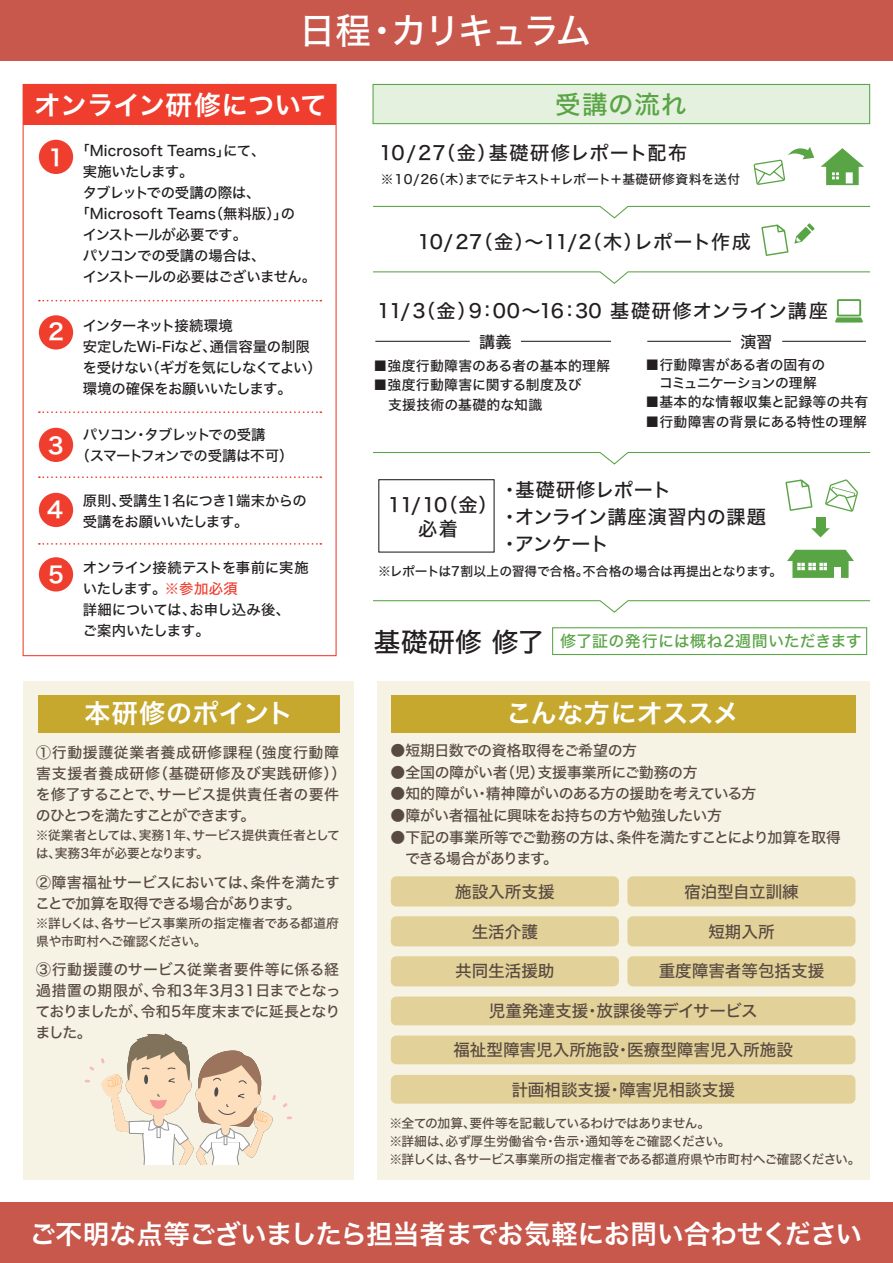
<style>
.page{position:relative;width:893px;height:1263px;background:#fff}
.page>*{position:absolute;margin:0;border:0;box-sizing:border-box;transform-origin:0 0}
.t1{font:35.7px "Hiragino Sans W5";letter-spacing:-.07em;color:#fff}
.t2{font:26.55px "Hiragino Sans W6";letter-spacing:-.005em;color:#fff}
.t3{font:26.55px "Hiragino Sans W5";letter-spacing:.02em;color:#231f20}
.t4{font:26.1px "Hiragino Sans W6";letter-spacing:.005em;color:#fff}
.t5{font:25.5px "Hiragino Sans W5";letter-spacing:.035em;color:#59a445}
.t6{font:22.35px "Hiragino Sans W6";color:#fff}
.t7{font:19.2px/27px "Hiragino Sans W5";letter-spacing:.015em;color:#231f20}
.t8{font:19.2px "Hiragino Sans W5";letter-spacing:.05em;color:#231f20}
.t9{font:16.5px "Hiragino Sans W5";color:#594a41}
.t10{font:16.05px "Hiragino Sans W5";color:#231f20}
.t11{font:15.9px "Hiragino Sans W5";letter-spacing:.02em;color:#59a445}
.t12{font:14.85px/21px "Hiragino Sans W5";letter-spacing:-.025em;color:#594a41}
.t13{font:14.85px/21px "Hiragino Sans W5";letter-spacing:.045em;color:#594a41}
.t14{font:14.85px/21px "Hiragino Sans W5";letter-spacing:.01em;color:#594a41}
.t15{font:14.4px/21px "Hiragino Sans W5";letter-spacing:-.025em;color:#231f20}
.t16{font:14.4px/21px "Hiragino Sans W5";letter-spacing:-.045em;color:#231f20}
.t17{font:14.4px "Hiragino Sans W5";letter-spacing:.005em;color:#231f20}
.t18{font:14.4px/21px "Hiragino Sans W5";letter-spacing:-.06em;color:#231f20}
.t19{font:14.4px "Hiragino Sans W5";letter-spacing:-.055em;color:#231f20}
.t20{font:13.8px/19.5px "Hiragino Sans W5";letter-spacing:.025em;color:#231f20}
.t21{font:13.8px/18px "Hiragino Sans W5";letter-spacing:-.015em;color:#231f20}
.t22{font:13.8px "Hiragino Sans W5";letter-spacing:.005em;color:#231f20}
.t23{font:12.75px/18px "Hiragino Sans W5";letter-spacing:-.03em;color:#594a41}
.t24{font:12.75px "Hiragino Sans W5";color:#231f20}
.s1{color:#ef3e2e}
</style>
<div class="page">
<div style="left:0;top:0;width:893px;height:60px;background:#c8574c"></div>
<div style="left:0;top:1202px;width:893px;height:61px;background:#c8574c"></div>
<div style="left:23px;top:681px;width:331px;height:498px;background:#f6f3e5"></div>
<div style="left:377px;top:681px;width:492px;height:498px;background:#f6f3e5"></div>
<div style="left:38px;top:695px;width:302px;height:37px;background:#c6a82e"></div>
<div style="left:391px;top:695px;width:465px;height:37px;background:#c6a82e"></div>
<div style="left:627px;top:876px;width:228px;height:30px;background:#e2d299;border-radius:6px"></div>
<div style="left:391px;top:876px;width:228px;height:30px;background:#e2d299;border-radius:6px"></div>
<div style="left:627px;top:916px;width:228px;height:30px;background:#e2d299;border-radius:6px"></div>
<div style="left:391px;top:916px;width:228px;height:30px;background:#e2d299;border-radius:6px"></div>
<div style="left:627px;top:956px;width:228px;height:30px;background:#e2d299;border-radius:6px"></div>
<div style="left:391px;top:956px;width:228px;height:30px;background:#e2d299;border-radius:6px"></div>
<div style="left:391px;top:1035px;width:464px;height:29px;background:#e2d299;border-radius:6px"></div>
<div style="left:391px;top:1075px;width:464px;height:29px;background:#e2d299;border-radius:6px"></div>
<div style="left:391px;top:996px;width:464px;height:29px;background:#e2d299;border-radius:6px"></div>
<svg style="left:86px;top:1033px;width:205px;height:131px"></svg>
<div style="left:372px;top:84px;width:498px;height:40px;background:#e4f1de;border:1px solid #59a445"></div>
<hr style="left:375px;top:341px;width:95px;height:1px;background:#231f20">
<hr style="left:521px;top:341px;width:90px;height:1px;background:#231f20">
<hr style="left:647px;top:341px;width:84px;height:1px;background:#231f20">
<hr style="left:782px;top:341px;width:84px;height:1px;background:#231f20">
<svg style="left:835px;top:299px;width:28px;height:24px"></svg>
<svg style="left:373px;top:271px;width:498px;height:13px"></svg>
<svg style="left:373px;top:452px;width:498px;height:13px"></svg>
<svg style="left:373px;top:600px;width:498px;height:13px"></svg>
<div style="left:552px;top:627px;width:315px;height:28px;border:1px solid #59a445"></div>
<svg style="left:785px;top:479px;width:27px;height:32px"></svg>
<svg style="left:373px;top:205px;width:498px;height:51px"></svg>
<svg style="left:825px;top:479px;width:33px;height:33px"></svg>
<div style="left:378px;top:479px;width:117px;height:74px;border:1px solid #231f20"></div>
<div style="left:815px;top:517px;width:10px;height:13px;background:#59a445"></div>
<svg style="left:811px;top:528px;width:19px;height:9px"></svg>
<svg style="left:753px;top:147px;width:61px;height:38px"></svg>
<svg style="left:821px;top:148px;width:43px;height:37px"></svg>
<svg style="left:787px;top:550px;width:67px;height:28px"></svg>
<div style="left:835px;top:568px;width:6px;height:10px;background:#fff"></div>
<div style="left:23px;top:84px;width:313px;height:41px;background:#ef3e2e"></div>
<svg style="left:39px;top:300px;width:282px;height:1px"></svg>
<svg style="left:39px;top:411px;width:282px;height:2px"></svg>
<svg style="left:39px;top:476px;width:282px;height:2px"></svg>
<svg style="left:39px;top:543px;width:282px;height:2px"></svg>
<div style="left:39px;top:140px;width:34px;height:34px;background:#ef3e2e;border-radius:50%"></div>
<div style="left:39px;top:315px;width:34px;height:35px;background:#ef3e2e;border-radius:50%"></div>
<div style="left:39px;top:428px;width:34px;height:34px;background:#ef3e2e;border-radius:50%"></div>
<div style="left:39px;top:493px;width:34px;height:34px;background:#ef3e2e;border-radius:50%"></div>
<div style="left:39px;top:557px;width:34px;height:34px;background:#ef3e2e;border-radius:50%"></div>
<h1 class="t1" style="left:299px;top:-2px;width:294px">日程・カリキュラム</h1>
<h2 class="t2" style="left:34px;top:80px;width:294px">オンライン研修について</h2>
<p class="t17" style="left:76px;top:137px;width:191px">「Microsoft Teams」にて、</p>
<p class="t16" style="left:83px;top:160px;width:112px">実施いたします。</p>
<p class="t15" style="left:83px;top:181px;width:179px">タブレットでの受講の際は、</p>
<p class="t17" style="left:76px;top:200px;width:221px">「Microsoft Teams（無料版）」の</p>
<p class="t19" style="left:83px;top:221px;width:166px">インストールが必要です。</p>
<p class="t15" style="left:83px;top:244px;width:184px">パソコンでの受講の場合は、</p>
<p class="t16" style="left:83px;top:265px;width:235px">インストールの必要はございません。</p>
<p class="t15" style="left:83px;top:314px;width:241px">インターネット接続環境<br>安定したWi-Fiなど、通信容量の制限を受けない（ギガを気にしなくてよい）環境の確保をお願いいたします。</p>
<p class="t18" style="left:76px;top:424px;width:219px;text-indent:7px">パソコン・タブレットでの受講<br>（スマートフォンでの受講は不可）</p>
<p class="t16" style="left:83px;top:489px;width:225px">原則、受講生１名につき１端末からの受講をお願いいたします。</p>
<p class="t15" style="left:83px;top:556px;width:227px">オンライン接続テストを事前に実施いたします。<span class="s1">※参加必須<br></span>詳細については、お申し込み後、<br>ご案内いたします。</p>
<h3 class="t6" style="left:48px;top:137px;width:17px">1</h3>
<h3 class="t6" style="left:48px;top:312px;width:17px">2</h3>
<h3 class="t6" style="left:48px;top:425px;width:17px">3</h3>
<h3 class="t6" style="left:47px;top:490px;width:17px">4</h3>
<h3 class="t6" style="left:48px;top:554px;width:17px">5</h3>
<h3 class="t5" style="left:555px;top:81px;width:133px">受講の流れ</h3>
<h3 class="t8" style="left:379px;top:136px;width:310px">10/27（金）基礎研修レポート配布</h3>
<p class="t24" style="left:381px;top:168px;width:361px">※10/26（木）までにテキスト＋レポート＋基礎研修資料を送付</p>
<h3 class="t7" style="left:417px;top:227px;width:335px">10/27（金）～11/2（木）レポート作成</h3>
<h3 class="t7" style="left:377px;top:296px;width:452px">11/3（金）9：00～16：30 基礎研修オンライン講座</h3>
<p class="t10" style="left:479px;top:327px;width:34px">講義</p>
<p class="t10" style="left:741px;top:327px;width:33px">演習</p>
<p class="t20" style="left:374px;top:355px;width:238px">■強度行動障害のある者の基本的理解</p>
<p class="t20" style="left:374px;top:374px;width:210px">■強度行動障害に関する制度及び　支援技術の基礎的な知識</p>
<p class="t21" style="left:646px;top:355px;width:181px">■行動障害がある者の固有の　コミュニケーションの理解</p>
<p class="t20" style="left:646px;top:391px;width:224px">■基本的な情報収集と記録等の共有</p>
<p class="t22" style="left:646px;top:409px;width:223px">■行動障害の背景にある特性の理解</p>
<h3 class="t7" style="left:388px;top:492px;width:111px;line-height:24px;text-align:center">11/10（金）必着</h3>
<h3 class="t7" style="left:500px;top:475px;width:267px">・基礎研修レポート<br>・オンライン講座演習内の課題・アンケート</h3>
<p class="t24" style="left:378px;top:560px;width:406px">※レポートは7割以上の習得で合格。不合格の場合は再提出となります。</p>
<h2 class="t3" style="left:374px;top:618px;width:172px">基礎研修 修了</h2>
<p class="t11" style="left:560px;top:627px;width:303px">修了証の発行には概ね2週間いただきます</p>
<h3 class="t4" style="left:85px;top:690px;width:210px">本研修のポイント</h3>
<p class="t13" style="left:36px;top:741px;width:312px">①行動援護従業者養成研修課程（強度行動障害支援者養成研修（基礎研修及び実践研修））を修了することで、サービス提供責任者の要件のひとつを満たすことができます。</p>
<p class="t23" style="left:36px;top:825px;width:305px">※従業者としては、実務1年、サービス提供責任者としては、実務3年が必要となります。</p>
<p class="t12" style="left:35px;top:871px;width:306px">②障害福祉サービスにおいては、条件を満たすことで加算を取得できる場合があります。</p>
<p class="t23" style="left:36px;top:914px;width:305px">※詳しくは、各サービス事業所の指定権者である都道府県や市町村へご確認ください。</p>
<p class="t14" style="left:36px;top:958px;width:307px">③行動援護のサービス従業者要件等に係る経過措置の期限が、令和3年3月31日までとなっておりましたが、令和5年度末までに延長となりました。</p>
<h3 class="t4" style="left:506px;top:690px;width:235px">こんな方にオススメ</h3>
<p class="t12" style="left:391px;top:739px;width:248px">●短期日数での資格取得をご希望の方</p>
<p class="t12" style="left:391px;top:761px;width:309px">●全国の障がい者（児）支援事業所にご勤務の方</p>
<p class="t12" style="left:391px;top:782px;width:367px">●知的障がい・精神障がいのある方の援助を考えている方</p>
<p class="t12" style="left:391px;top:804px;width:333px">●障がい者福祉に興味をお持ちの方や勉強したい方</p>
<p class="t12" style="left:391px;top:826px;width:452px">●下記の事業所等でご勤務の方は、条件を満たすことにより加算を取得　できる場合があります。</p>
<p class="t9" style="left:455px;top:877px;width:101px">施設入所支援</p>
<p class="t9" style="left:684px;top:877px;width:116px">宿泊型自立訓練</p>
<p class="t9" style="left:472px;top:917px;width:68px">生活介護</p>
<p class="t9" style="left:708px;top:917px;width:68px">短期入所</p>
<p class="t9" style="left:455px;top:956px;width:101px">共同生活援助</p>
<p class="t9" style="left:659px;top:956px;width:167px">重度障害者等包括支援</p>
<p class="t9" style="left:489px;top:996px;width:270px">児童発達支援・放課後等デイサービス</p>
<p class="t9" style="left:453px;top:1035px;width:341px">福祉型障害児入所施設・医療型障害児入所施設</p>
<p class="t9" style="left:511px;top:1075px;width:225px">計画相談支援・障害児相談支援</p>
<p class="t23" style="left:389px;top:1113px;width:473px">※全ての加算、要件等を記載しているわけではありません。<br>※詳細は、必ず厚生労働省令・告示・通知等をご確認ください。<br>※詳しくは、各サービス事業所の指定権者である都道府県や市町村へご確認ください。</p>
<h2 class="t2" style="left:29px;top:1209px;width:834px">ご不明な点等ございましたら担当者までお気軽にお問い合わせください</h2>
</div>
